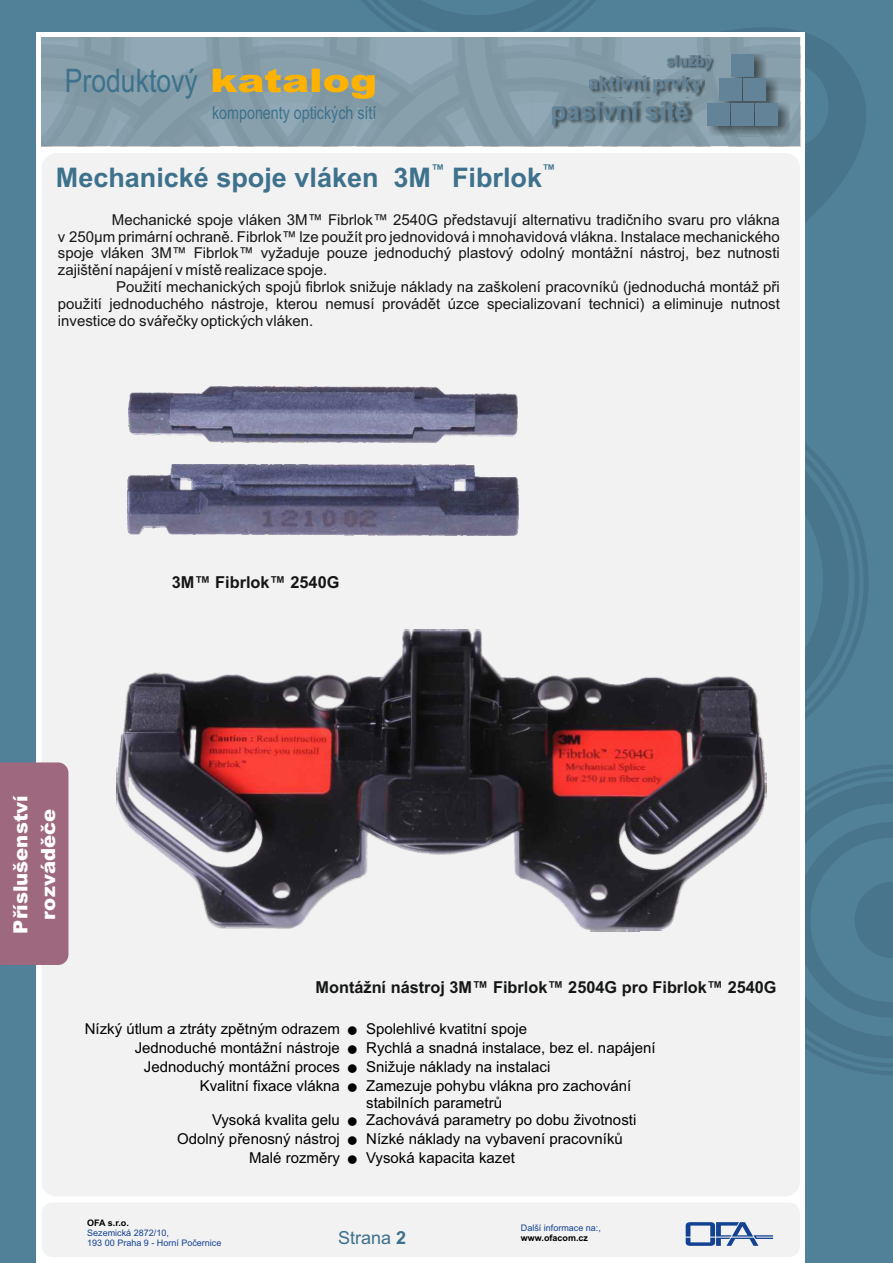
<style>
.page{position:relative;width:893px;height:1263px;background:#518099}
.page>*{position:absolute;margin:0;border:0;box-sizing:border-box;transform-origin:0 0}
.t1{font:32.4px "Arial Narrow";color:#3d718c}
.t2{font:700 27px "Arial";color:#3d718c}
.t3{font:700 25.35px "Arial";color:#628398}
.t4{font:900 19.65px/27.6px "Arial";color:#fff;text-align:center}
.t5{font:700 18.6px "Arial";color:#628398}
.t6{font:18px "Arial Narrow";color:#3d718c}
.t7{font:18px "Arial";color:#3d718c}
.t8{font:700 16.5px "Arial";color:#151616}
.t9{font:15px/16.8px "Arial";color:#151616;text-align:justify}
.t10{font:15px/19.2px "Arial";color:#000}
.t11{font:15px/19.2px "Wingdings";color:#000;text-align:justify}
.t12{font:700 14.85px "Arial";color:#628398}
.t13{font:700 13.5px "Arial";color:#3d718c}
.t14{font:9px/10.1px "Arial";color:#134292}
.t15{font:700 9px "Arial";color:#000}
.s1{font-family:"Arial";font-weight:900;color:#ffb300}
.s2{font-weight:700}
</style>
<div class="page">
<svg style="left:805px;top:444px;width:63px;height:275px"></svg>
<svg style="left:845px;top:765px;width:48px;height:310px"></svg>
<svg style="left:805px;top:772px;width:88px;height:295px"></svg>
<svg style="left:50px;top:28px;width:816px;height:194px"></svg>
<svg style="left:361px;top:0;width:235px;height:33px"></svg>
<div style="left:37px;top:33px;width:768px;height:1230px;background:#fff"></div>
<div style="left:42px;top:1202px;width:758px;height:55px;background:#f2f2f2;border-radius:11px"></div>
<div style="left:42px;top:153px;width:758px;height:1043px;background:#f2f2f2;border-radius:15px"></div>
<div style="left:42px;top:37px;width:758px;height:109px;background:#88a0ab"></div>
<svg style="left:686px;top:1222px;width:87px;height:24px"></svg>
<div style="left:553px;top:102px;width:139px;height:27px;background:#000;opacity:.49"></div>
<div style="left:589px;top:77px;width:116px;height:20px;background:#000;opacity:.49"></div>
<div style="left:667px;top:56px;width:48px;height:16px;background:#000;opacity:.49"></div>
<div style="left:708px;top:54px;width:81px;height:82px;background:#000;opacity:.49"></div>
<div style="left:755px;top:103px;width:23px;height:23px;background:#628398"></div>
<div style="left:731px;top:103px;width:23px;height:23px;background:#628398"></div>
<div style="left:707px;top:103px;width:23px;height:23px;background:#628398"></div>
<div style="left:743px;top:78px;width:23px;height:23px;background:#628398"></div>
<div style="left:719px;top:78px;width:23px;height:23px;background:#628398"></div>
<div style="left:731px;top:54px;width:23px;height:23px;background:#628398"></div>
<img style="left:129px;top:386px;width:388px;height:56px">
<img style="left:128px;top:464px;width:390px;height:72px">
<img style="left:116px;top:629px;width:651px;height:303px">
<div style="left:0;top:762px;width:68px;height:203px;background:#9e687e"></div>
<h1 class="t1" style="left:65px;top:68px;width:314px">Produktový <span class="s1">katalog</span></h1>
<p class="t6" style="left:212px;top:106px;width:166px">komponenty optických sítí</p>
<p class="t12" style="left:666px;top:55px;width:48px">služby</p>
<p class="t5" style="left:588px;top:76px;width:115px">aktivní prvky</p>
<h3 class="t3" style="left:550px;top:102px;width:140px">pasivní sítě</h3>
<p class="t13" style="left:431px;top:164px;width:15px">™</p>
<p class="t13" style="left:542px;top:164px;width:15px">™</p>
<h2 class="t2" style="left:56px;top:168px;width:488px">Mechanické spoje vláken 3M Fibrlok</h2>
<p class="t9" style="left:58px;top:213px;width:724px;text-indent:54px">Mechanické spoje vláken 3M™ Fibrlok™ 2540G představují alternativu tradičního svaru pro vlákna v 250µm primární ochraně. Fibrlok™ lze použít pro jednovidová i mnohavidová vlákna. Instalace mechanického spoje vláken 3M™ Fibrlok™ vyžaduje pouze jednoduchý plastový odolný montážní nástroj, bez nutnosti zajištění napájení v místě realizace spoje.</p>
<p class="t9" style="left:58px;top:280px;width:724px;text-indent:58px">Použití mechanických spojů fibrlok snižuje náklady na zaškolení pracovníků (jednoduchá montáž při použití jednoduchého nástroje, kterou nemusí provádět úzce specializovaní technici) a eliminuje nutnost investice do svářečky optických vláken.</p>
<p class="t8" style="left:172px;top:576px;width:169px">3M™ Fibrlok™ 2540G</p>
<h3 class="t4" style="left:9px;top:933px;width:140px;rotate:-90deg">Příslušenství rozváděče</h3>
<p class="t8" style="left:316px;top:980px;width:463px">Montážní nástroj 3M™ Fibrlok™ 2504G pro Fibrlok™ 2540G</p>
<p class="t10" style="left:85px;top:1020px;width:257px;text-align:right">Nízký útlum a ztráty zpětným odrazem<br>Jednoduché montážní nástroje<br>Jednoduchý montážní proces<br>Kvalitní fixace vlákna</p>
<p class="t10" style="left:177px;top:1111px;width:164px;text-align:right">Vysoká kvalita gelu<br>Odolný přenosný nástroj<br>Malé rozměry</p>
<p class="t11" style="left:347px;top:1022px;width:13px">● ● ● ●</p>
<p class="t11" style="left:347px;top:1113px;width:13px">● ● ●</p>
<p class="t10" style="left:366px;top:1020px;width:291px">Spolehlivé kvatitní spoje<br>Rychlá a snadná instalace, bez el. napájení Snižuje náklady na instalaci<br>Zamezuje pohybu vlákna pro zachování</p>
<p class="t10" style="left:366px;top:1095px;width:272px;line-height:17.1px">stabilních parametrů<br>Zachovává parametry po dobu životnosti</p>
<p class="t10" style="left:366px;top:1131px;width:258px">Nízké náklady na vybavení pracovníků<br>Vysoká kapacita kazet</p>
<p class="t15" style="left:87px;top:1219px;width:43px">OFA s.r.o.</p>
<p class="t14" style="left:87px;top:1228px;width:136px">Sezemická 2872/10,<br>193 00 Praha 9 - Horní Počernice</p>
<p class="t7" style="left:338px;top:1231px;width:70px">Strana <span class="s2">2</span></p>
<p class="t14" style="left:521px;top:1224px;width:82px">Další informace na:,</p>
<p class="t15" style="left:521px;top:1235px;width:69px">www.ofacom.cz</p>
</div>
